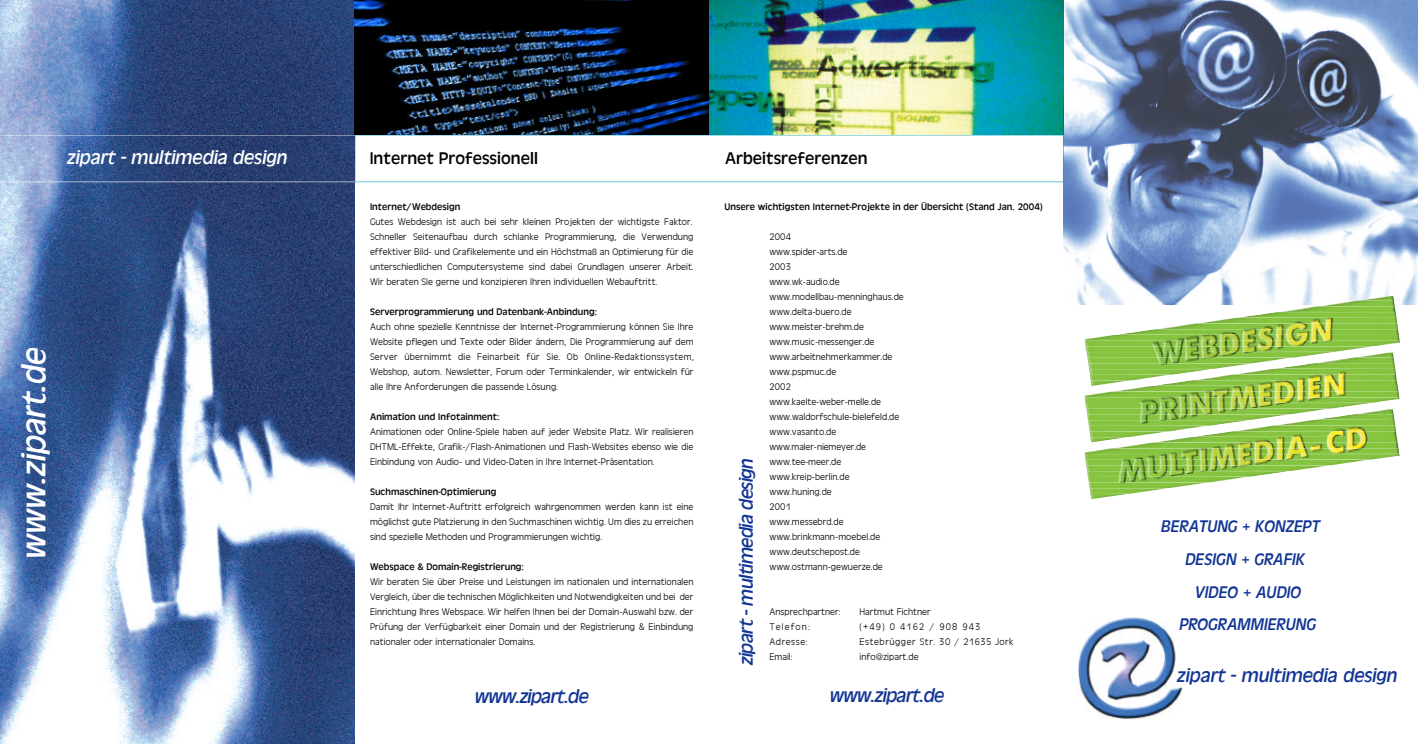
<style>
.page{position:relative;width:1418px;height:744px;background:#fff}
.page>*{position:absolute;margin:0;border:0;box-sizing:border-box;transform-origin:0 0}
.t1{font:italic 35.12px "Antique Oli T";color:#fff}
.t2{font:italic 20.12px "Antique Oli T";letter-spacing:-.03em;color:#123595}
.t3{font:italic 20.12px "Antique Oli T";letter-spacing:-.005em;color:#123595}
.t4{font:italic 20.12px "Antique Oli T";color:#fff}
.t5{font:italic 17.38px "Antique Oli T";color:#123595}
.t6{font:17.38px "Antique Oli T";color:#000}
.t7{font:9.88px/15px "Antique Oli T Lig";letter-spacing:.005em;color:#000;text-align:justify}
.t8{font:9.88px "Antique Oli T";letter-spacing:.005em;color:#000}
.t9{font:9.88px "Antique Oli T Lig";letter-spacing:.055em;color:#000}
.t10{font:9.88px "Antique Oli T Lig";letter-spacing:.11em;color:#000}
.t11{font:9.88px "Antique Oli T Lig";letter-spacing:.105em;color:#000}
.s1{font-size:15px}
</style>
<div class="page">
<img style="left:1078px;top:617px;width:105px;height:102px">
<img style="left:1063px;top:0;width:354px;height:305px">
<img style="left:0;top:0;width:355px;height:744px">
<img style="left:355px;top:0;width:354px;height:135px">
<img style="left:709px;top:0;width:354px;height:135px">
<svg style="left:0;top:135px;width:1063px;height:47px"></svg>
<img style="left:1090px;top:380px;width:40px;height:6px">
<img style="left:1090px;top:375px;width:78px;height:5px">
<img style="left:1089px;top:369px;width:121px;height:6px">
<img style="left:1088px;top:363px;width:164px;height:6px">
<img style="left:1087px;top:358px;width:202px;height:5px">
<img style="left:1086px;top:352px;width:246px;height:6px">
<img style="left:1085px;top:346px;width:288px;height:6px">
<img style="left:1084px;top:335px;width:315px;height:11px">
<img style="left:1117px;top:329px;width:281px;height:6px">
<img style="left:1159px;top:323px;width:239px;height:6px">
<img style="left:1201px;top:318px;width:196px;height:5px">
<img style="left:1238px;top:312px;width:158px;height:6px">
<img style="left:1281px;top:306px;width:114px;height:6px">
<img style="left:1318px;top:301px;width:76px;height:5px">
<img style="left:1359px;top:296px;width:34px;height:5px">
<img style="left:1090px;top:437px;width:37px;height:6px">
<img style="left:1089px;top:431px;width:79px;height:6px">
<img style="left:1088px;top:426px;width:117px;height:5px">
<img style="left:1088px;top:420px;width:160px;height:6px">
<img style="left:1087px;top:414px;width:202px;height:6px">
<img style="left:1086px;top:409px;width:241px;height:5px">
<img style="left:1085px;top:403px;width:284px;height:6px">
<img style="left:1084px;top:392px;width:315px;height:11px">
<img style="left:1113px;top:386px;width:285px;height:6px">
<img style="left:1155px;top:380px;width:242px;height:6px">
<img style="left:1194px;top:374px;width:202px;height:6px">
<img style="left:1239px;top:369px;width:157px;height:5px">
<img style="left:1275px;top:363px;width:120px;height:6px">
<img style="left:1315px;top:357px;width:79px;height:6px">
<img style="left:1359px;top:353px;width:34px;height:4px">
<img style="left:1090px;top:494px;width:37px;height:5px">
<img style="left:1089px;top:488px;width:78px;height:6px">
<img style="left:1088px;top:482px;width:120px;height:6px">
<img style="left:1088px;top:477px;width:158px;height:5px">
<img style="left:1087px;top:471px;width:202px;height:6px">
<img style="left:1086px;top:465px;width:244px;height:6px">
<img style="left:1085px;top:460px;width:282px;height:5px">
<img style="left:1084px;top:448px;width:315px;height:12px">
<img style="left:1116px;top:443px;width:282px;height:5px">
<img style="left:1153px;top:437px;width:244px;height:6px">
<img style="left:1195px;top:431px;width:201px;height:6px">
<img style="left:1234px;top:425px;width:162px;height:6px">
<img style="left:1279px;top:420px;width:116px;height:5px">
<img style="left:1315px;top:414px;width:79px;height:6px">
<img style="left:1357px;top:409px;width:36px;height:5px">
<h2 class="t4" style="left:67px;top:146px;width:222px">zipart - multimedia design</h2>
<h1 class="t1" style="left:15px;top:559px;width:213px;rotate:-90deg">www.zipart.de</h1>
<h3 class="t6" style="left:370px;top:149px;width:170px">Internet Professionell</h3>
<h3 class="t6" style="left:725px;top:149px;width:144px">Arbeitsreferenzen</h3>
<p class="t8" style="left:370px;top:201px;width:92px">Internet/Webdesign</p>
<p class="t7" style="left:370px;top:214px;width:325px">Gutes Webdesign ist auch bei sehr kleinen Projekten der wichtigste Faktor.<br>Schneller Seitenaufbau durch schlanke Programmierung, die Verwendung effektiver Bild- und Grafikelemente und ein Höchstmaß an Optimierung für die unterschiedlichen Computersysteme sind dabei Grundlagen unserer Arbeit.<br>Wir beraten SIe gerne und konzipieren Ihren individuellen Webauftritt.</p>
<p class="t8" style="left:370px;top:306px;width:229px">Serverprogrammierung und Datenbank-Anbindung:</p>
<p class="t7" style="left:370px;top:319px;width:326px">Auch ohne spezielle Kenntnisse der Internet-Programmierung können Sie Ihre Website pflegen und Texte oder Bilder ändern, Die Programmierung auf dem Server übernimmt die Feinarbeit für Sie. Ob Online-Redaktionssystem, Webshop, autom. Newsletter, Forum oder Terminkalender, wir entwickeln für alle Ihre Anforderungen die passende Lösung.</p>
<p class="t8" style="left:370px;top:411px;width:131px">Animation und Infotainment:</p>
<p class="t7" style="left:370px;top:424px;width:325px">Animationen oder Online-Spiele haben auf jeder Website Platz. Wir realisieren DHTML-Effekte, Grafik-/Flash-Animationen und Flash-Websites ebenso wie die Einbindung von Audio- und Video-Daten in Ihre Internet-Präsentation.</p>
<p class="t8" style="left:370px;top:486px;width:128px">Suchmaschinen-Optimierung</p>
<p class="t7" style="left:370px;top:499px;width:325px">Damit Ihr Internet-Auftritt erfolgreich wahrgenommen werden kann ist eine möglichst gute Platzierung in den Suchmaschinen wichtig. Um dies zu erreichen sind spezielle Methoden und Programmierungen wichtig.</p>
<p class="t8" style="left:370px;top:561px;width:155px">Webspace &amp; Domain-Registrierung:</p>
<p class="t7" style="left:370px;top:574px;width:325px">Wir beraten Sie über Preise und Leistungen im nationalen und internationalen Vergleich, über die technischen Möglichkeiten und Notwendigkeiten und bei der Einrichtung Ihres Webspace. Wir helfen Ihnen bei der Domain-Auswahl bzw. der Prüfung der Verfügbarkeit einer Domain und der Registrierung &amp; Einbindung nationaler oder internationaler Domains.</p>
<p class="t8" style="left:724px;top:201px;width:320px">Unsere wichtigsten Internet-Projekte in der Übersicht (Stand Jan. 2004)</p>
<p class="t7" style="left:769px;top:229px;width:136px;text-align:left">2004<br>www.spider-arts.de<br>2003<br>www.wk-audio.de www.modellbau-menninghaus.de www.delta-buero.de www.meister-brehm.de www.music-messenger.de www.arbeitnehmerkammer.de www.pspmuc.de<br>2002 www.kaelte-weber-melle.de www.waldorfschule-bielefeld.de www.vasanto.de www.maler-niemeyer.de www.tee-meer.de www.kreip-berlin.de www.huning.de<br>2001<br>www.messebrd.de www.brinkmann-moebel.de www.deutschepost.de www.ostmann-gewuerze.de</p>
<h2 class="t2" style="left:735px;top:665px;width:208px;rotate:-90deg">zipart - multimedia design</h2>
<p class="t7" style="left:769px;top:604px;width:73px">Ansprechpartner:</p>
<p class="t7" style="left:859px;top:604px;width:73px">Hartmut Fichtner</p>
<p class="t11" style="left:769px;top:622px;width:42px">Telefon:</p>
<p class="t10" style="left:859px;top:622px;width:122px">(+49) 0 4162 / 908 943</p>
<p class="t9" style="left:769px;top:637px;width:40px">Adresse:</p>
<p class="t9" style="left:859px;top:637px;width:156px">Estebrügger Str. 30 / 21635 Jork</p>
<p class="t7" style="left:769px;top:649px;width:25px">Email:</p>
<p class="t7" style="left:859px;top:649px;width:61px">info@zipart.de</p>
<h2 class="t2" style="left:475px;top:685px;width:116px">www.zipart.de</h2>
<h2 class="t2" style="left:829px;top:684px;width:116px">www.zipart.de</h2>
<h3 class="t5" style="left:1161px;top:517px;width:161px">BERATUNG <span class="s1">+</span> KONZEPT</h3>
<h3 class="t5" style="left:1185px;top:550px;width:122px">DESIGN <span class="s1">+</span> GRAFIK</h3>
<h3 class="t5" style="left:1195px;top:582px;width:108px">VIDEO <span class="s1">+</span> AUDIO</h3>
<h3 class="t5" style="left:1179px;top:614px;width:138px">PROGRAMMIERUNG</h3>
<h2 class="t3" style="left:1177px;top:664px;width:222px">zipart - multimedia design</h2>
</div>
